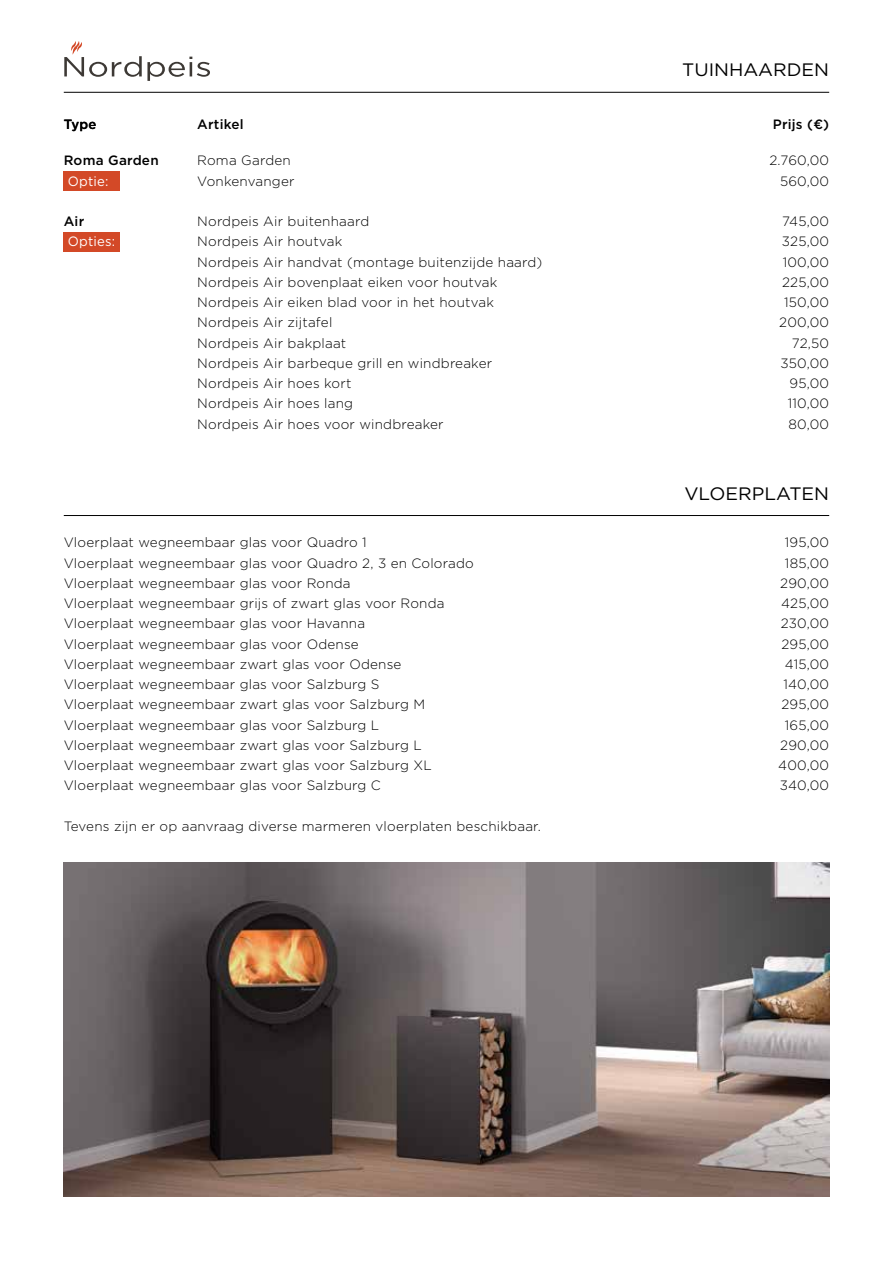
<style>
.page{position:relative;width:893px;height:1263px;background:#fff}
.page>*{position:absolute;margin:0;border:0;box-sizing:border-box;transform-origin:0 0}
.t1{font:18px "Gotham";color:#000;scale:1.05 1}
.t2{font:300 13.5px/20.2px "Gotham";letter-spacing:.015em;color:#000}
.t3{font:500 13.5px "Gotham";letter-spacing:.015em;color:#000}
.t4{font:13.5px "Gotham";letter-spacing:.015em;color:#fff}
</style>
<div class="page">
<div style="left:64px;top:171px;width:56px;height:20px;background:#d34927"></div>
<div style="left:64px;top:232px;width:56px;height:19px;background:#d34927"></div>
<hr style="left:64px;top:92px;width:765px;height:1px;background:#000">
<svg style="left:64px;top:41px;width:146px;height:40px"></svg>
<hr style="left:64px;top:515px;width:765px;height:1px;background:#000">
<img style="left:64px;top:862px;width:765px;height:334px">
<h1 class="t1" style="left:682px;top:59px;width:142px">TUINHAARDEN</h1>
<p class="t3" style="left:64px;top:116px;width:34px">Type</p>
<p class="t3" style="left:197px;top:116px;width:48px">Artikel</p>
<p class="t3" style="left:773px;top:116px;width:58px">Prijs (€)</p>
<p class="t3" style="left:64px;top:152px;width:96px">Roma Garden</p>
<p class="t4" style="left:68px;top:172px;width:42px">Optie:</p>
<p class="t3" style="left:64px;top:212px;width:22px">Air</p>
<p class="t4" style="left:68px;top:233px;width:49px">Opties:</p>
<p class="t2" style="left:197px;top:150px;width:99px">Roma Garden<br>Vonkenvanger</p>
<p class="t2" style="left:197px;top:211px;width:347px">Nordpeis Air buitenhaard<br>Nordpeis Air houtvak<br>Nordpeis Air handvat (montage buitenzijde haard)<br>Nordpeis Air bovenplaat eiken voor houtvak<br>Nordpeis Air eiken blad voor in het houtvak<br>Nordpeis Air zijtafel<br>Nordpeis Air bakplaat<br>Nordpeis Air barbeque grill en windbreaker<br>Nordpeis Air hoes kort<br>Nordpeis Air hoes lang<br>Nordpeis Air hoes voor windbreaker</p>
<p class="t2" style="left:64px;top:532px;width:411px">Vloerplaat wegneembaar glas voor Quadro 1<br>Vloerplaat wegneembaar glas voor Quadro 2, 3 en Colorado Vloerplaat wegneembaar glas voor Ronda<br>Vloerplaat wegneembaar grijs of zwart glas voor Ronda Vloerplaat wegneembaar glas voor Havanna<br>Vloerplaat wegneembaar glas voor Odense<br>Vloerplaat wegneembaar zwart glas voor Odense Vloerplaat wegneembaar glas voor Salzburg S<br>Vloerplaat wegneembaar zwart glas voor Salzburg M Vloerplaat wegneembaar glas voor Salzburg L<br>Vloerplaat wegneembaar zwart glas voor Salzburg L Vloerplaat wegneembaar zwart glas voor Salzburg XL Vloerplaat wegneembaar glas voor Salzburg C</p>
<p class="t2" style="left:64px;top:815px;width:478px">Tevens zijn er op aanvraag diverse marmeren vloerplaten beschikbaar.</p>
<p class="t2" style="left:769px;top:150px;width:61px;text-align:right">2.760,00<br>560,00</p>
<p class="t2" style="left:779px;top:211px;width:51px;text-align:right">745,00<br>325,00<br>100,00<br>225,00<br>150,00<br>200,00<br>72,50<br>350,00<br>95,00<br>110,00<br>80,00</p>
<h1 class="t1" style="left:684px;top:482px;width:139px">VLOERPLATEN</h1>
<p class="t2" style="left:778px;top:532px;width:52px;text-align:center">195,00<br>185,00<br>290,00<br>425,00<br>230,00<br>295,00<br>415,00<br>140,00<br>295,00<br>165,00<br>290,00<br>400,00<br>340,00</p>
</div>
